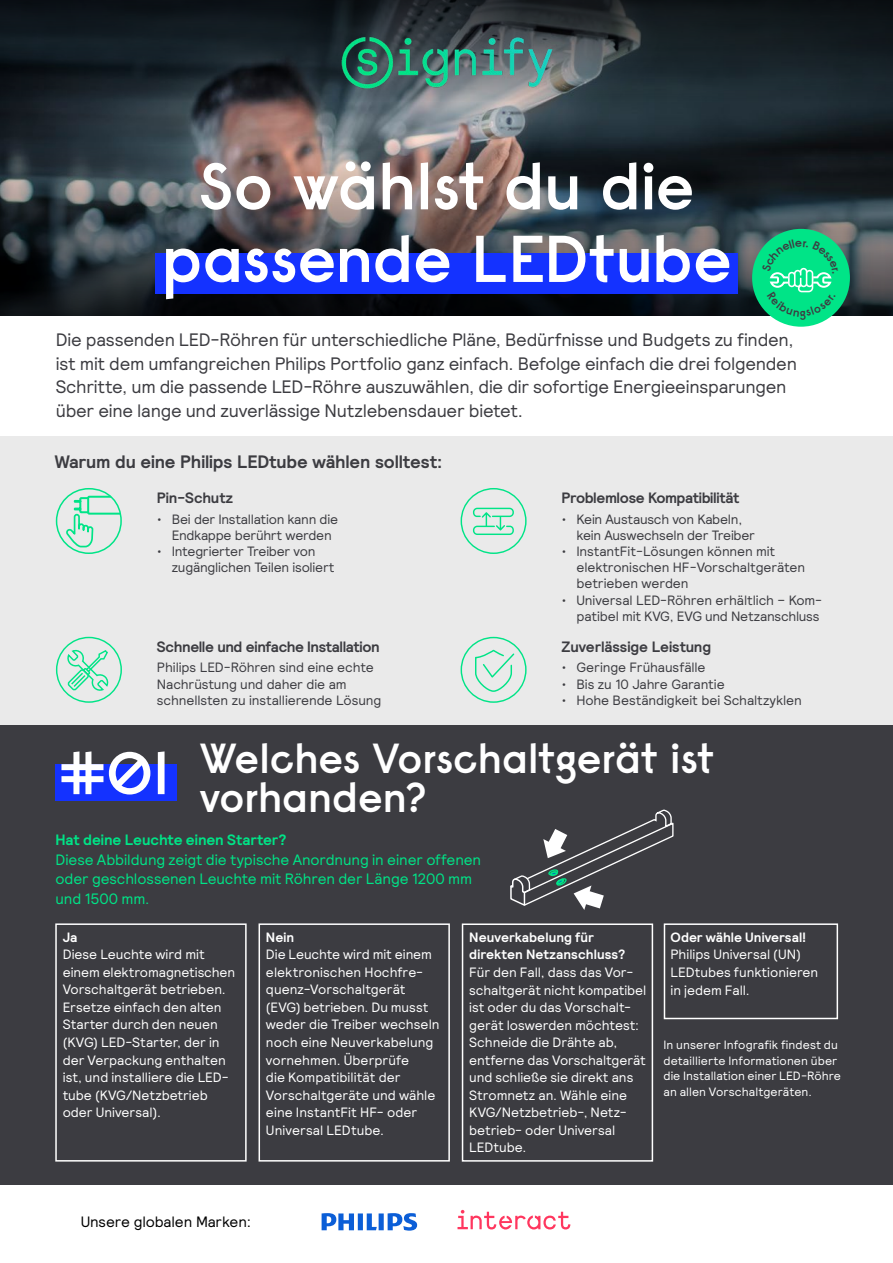
<style>
.page{position:relative;width:893px;height:1263px;background:#fff}
.page>*{position:absolute;margin:0;border:0;box-sizing:border-box;transform-origin:0 0}
.t1{font:600 66px/72.6px "Signify Raisonne";letter-spacing:-.015em;color:#fff;text-align:center}
.t2{font:600 60px "Signify Raisonne";color:#fff}
.t3{font:600 42px/39px "Signify Raisonne";letter-spacing:-.01em;color:#fff}
.t4{font:18px/23.4px "Signify Relative";letter-spacing:-.015em;color:#3c3c41}
.t5{font:700 18px "Signify Relative";letter-spacing:-.01em;color:#3c3c41}
.t6{font:15px/19.5px "Signify Relative";letter-spacing:-.005em;color:#00e487}
.t7{font:700 15px "Signify Relative";letter-spacing:-.02em;color:#3c3c41}
.t8{font:700 15px "Signify Relative";letter-spacing:-.005em;color:#00e487}
.t9{font:15px "Signify Relative";letter-spacing:-.01em;color:#000}
.t10{font:13.5px/17.5px "Signify Relative";color:#fff}
.t11{font:13.5px/16.2px "Signify Relative";letter-spacing:-.01em;color:#3c3c41}
.t12{font:700 13.5px/17.5px "Signify Relative";letter-spacing:.005em;color:#fff}
.t13{font:12px/15.6px "Signify Relative";letter-spacing:.005em;color:#fff}
</style>
<div class="page">
<div style="left:0;top:725px;width:893px;height:459px;background:#3c3c41"></div>
<svg style="left:510px;top:809px;width:164px;height:101px"></svg>
<img style="left:0;top:101px;width:893px;height:43px">
<svg style="left:0;top:144px;width:893px;height:172px;background:#3e4043"></svg>
<svg style="left:0;top:0;width:893px;height:101px;background:#172026"></svg>
<img style="left:315px;top:11px;width:264px;height:104px">
<div style="left:752px;top:229px;width:98px;height:98px;background:#00e487;border-radius:49px"></div>
<div style="left:0;top:437px;width:893px;height:288px;background:#eaeaea"></div>
<div style="left:155px;top:253px;width:583px;height:41px;background:#1432ff"></div>
<svg style="left:457px;top:1210px;width:113px;height:19px"></svg>
<svg style="left:322px;top:1213px;width:95px;height:17px"></svg>
<svg style="left:64px;top:495px;width:57px;height:53px"></svg>
<div style="left:56px;top:488px;width:66px;height:66px;border:2px solid #00e487;border-radius:50%"></div>
<svg style="left:56px;top:637px;width:66px;height:66px"></svg>
<svg style="left:461px;top:488px;width:66px;height:66px"></svg>
<svg style="left:461px;top:637px;width:66px;height:66px"></svg>
<div style="left:55px;top:923px;width:192px;height:238px;border:2px solid #fff"></div>
<div style="left:259px;top:923px;width:191px;height:238px;border:2px solid #fff"></div>
<div style="left:462px;top:923px;width:191px;height:238px;border:2px solid #fff"></div>
<div style="left:664px;top:923px;width:174px;height:96px;border:2px solid #fff"></div>
<div style="left:55px;top:764px;width:121px;height:36px;background:#1432ff"></div>
<svg style="left:762px;top:239px;width:76px;height:81px"></svg>
<h1 class="t1" style="left:161px;top:149px;width:572px">So wählst du die passende LEDtube</h1>
<p class="t4" style="left:56px;top:328px;width:743px">Die passenden LED-Röhren für unterschiedliche Pläne, Bedürfnisse und Budgets zu finden, ist mit dem umfangreichen Philips Portfolio ganz einfach. Befolge einfach die drei folgenden Schritte, um die passende LED-Röhre auszuwählen, die dir sofortige Energieeinsparungen über eine lange und zuverlässige Nutzlebensdauer bietet.</p>
<h3 class="t5" style="left:55px;top:450px;width:389px">Warum du eine Philips LEDtube wählen solltest:</h3>
<p class="t7" style="left:157px;top:488px;width:78px">Pin-Schutz</p>
<p class="t11" style="left:172px;top:510px;width:168px;text-indent:-15px">• Bei der Installation kann die<br>Endkappe berührt werden</p>
<p class="t11" style="left:172px;top:543px;width:164px;text-indent:-15px">• Integrierter Treiber von zugänglichen Teilen isoliert</p>
<p class="t7" style="left:157px;top:637px;width:224px">Schnelle und einfache Installation</p>
<p class="t11" style="left:157px;top:659px;width:226px">Philips LED-Röhren sind eine echte<br>Nachrüstung und daher die am schnellsten zu installierende Lösung</p>
<p class="t7" style="left:562px;top:488px;width:179px">Problemlose Kompatibilität</p>
<p class="t11" style="left:576px;top:510px;width:180px;text-indent:-15px">• Kein Austausch von Kabeln, kein Auswechseln der Treiber</p>
<p class="t11" style="left:576px;top:543px;width:230px;text-indent:-15px">• InstantFit-Lösungen können mit elektronischen HF-Vorschaltgeräten betrieben werden</p>
<p class="t11" style="left:562px;top:591px;width:262px;text-align:right">• Universal LED-Röhren erhältlich – Kom&shy;patibel mit KVG, EVG und Netzanschluss</p>
<p class="t7" style="left:562px;top:637px;width:151px">Zuverlässige Leistung</p>
<p class="t11" style="left:562px;top:659px;width:145px">• Geringe Frühausfälle</p>
<p class="t11" style="left:562px;top:675px;width:165px">• Bis zu 10 Jahre Garantie</p>
<p class="t11" style="left:562px;top:691px;width:242px">• Hohe Beständigkeit bei Schaltzyklen</p>
<h2 class="t2" style="left:58px;top:735px;width:113px">#01</h2>
<h3 class="t3" style="left:200px;top:738px;width:516px">Welches Vorschaltgerät ist vorhanden?</h3>
<p class="t8" style="left:55px;top:830px;width:233px">Hat deine Leuchte einen Starter?</p>
<p class="t6" style="left:55px;top:849px;width:427px">Diese Abbildung zeigt die typische Anordnung in einer offenen oder geschlossenen Leuchte mit Röhren der Länge 1200 mm und 1500 mm.</p>
<p class="t12" style="left:63px;top:928px;width:16px">Ja</p>
<p class="t10" style="left:63px;top:945px;width:174px">Diese Leuchte wird mit einem elektromagnetischen<br>Vorschaltgerät betrieben.<br>Ersetze einfach den alten<br>Starter durch den neuen (KVG) LED-Starter, der in der Verpackung enthalten ist, und installiere die LED&shy;tube (KVG/Netzbetrieb oder Universal).</p>
<p class="t12" style="left:266px;top:928px;width:30px">Nein</p>
<p class="t10" style="left:266px;top:945px;width:175px">Die Leuchte wird mit einem elektronischen Hochfre&shy;quenz-Vorschaltgerät (EVG) betrieben. Du musst weder die Treiber wechseln noch eine Neuverkabelung vornehmen. Überprüfe<br>die Kompatibilität der<br>Vorschaltgeräte und wähle eine InstantFit HF- oder<br>Universal LEDtube.</p>
<p class="t12" style="left:469px;top:928px;width:158px">Neuverkabelung für direkten Netzanschluss?</p>
<p class="t10" style="left:469px;top:963px;width:179px">Für den Fall, dass das Vor&shy;schaltgerät nicht kompatibel ist oder du das Vorschalt&shy;gerät loswerden möchtest:<br>Schneide die Drähte ab, entferne das Vorschaltgerät und schließe sie direkt ans<br>Stromnetz an. Wähle eine<br>KVG/Netzbetrieb-, Netz&shy;betrieb- oder Universal<br>LEDtube.</p>
<p class="t12" style="left:671px;top:928px;width:137px">Oder wähle Universal!</p>
<p class="t10" style="left:671px;top:945px;width:149px">Philips Universal (UN)<br>LEDtubes funktionieren in jedem Fall.</p>
<p class="t13" style="left:663px;top:1036px;width:179px">In unserer Infografik findest du detaillierte Informationen über die Installation einer LED-Röhre an allen Vorschaltgeräten.</p>
<p class="t9" style="left:81px;top:1212px;width:172px">Unsere globalen Marken:</p>
</div>
